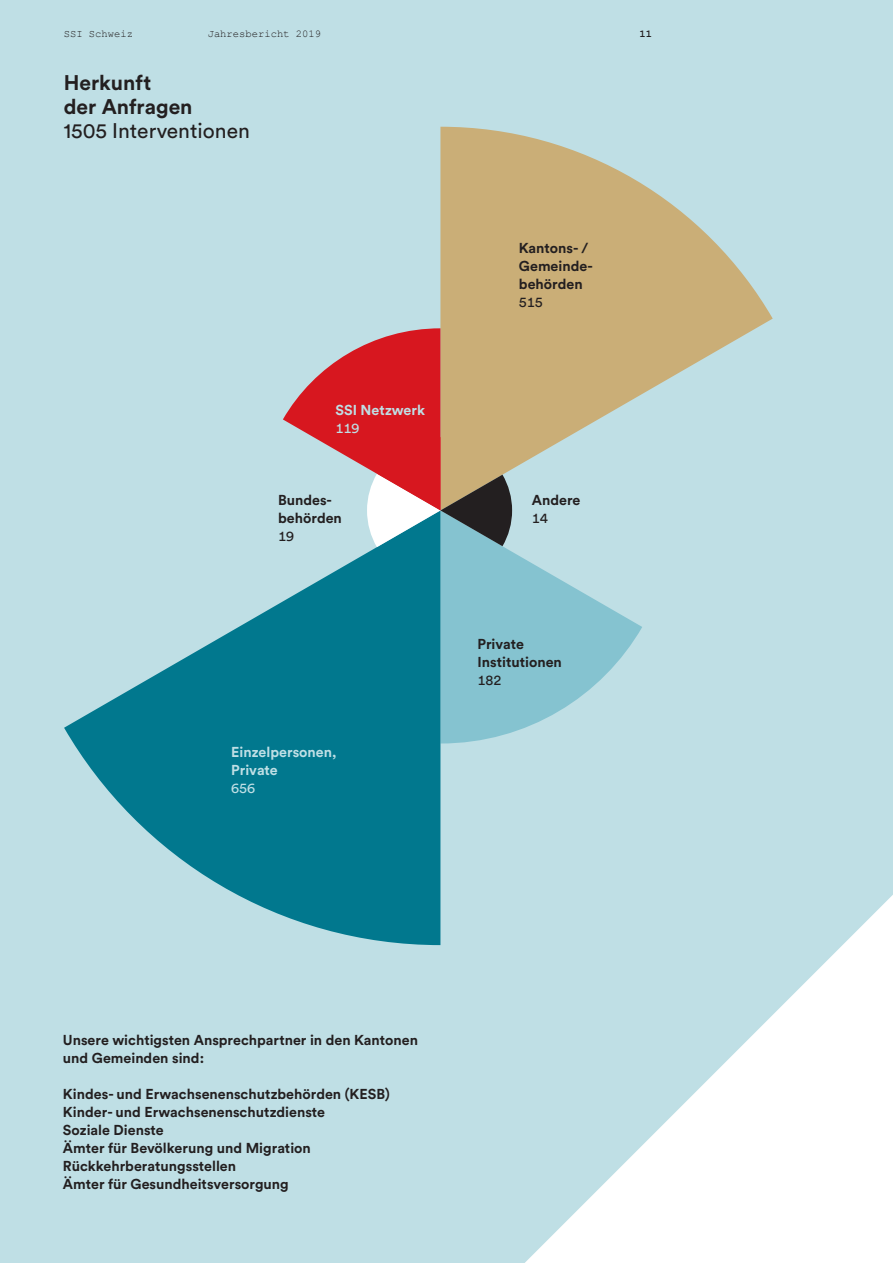
<style>
.page{position:relative;width:893px;height:1263px;background:#bfdfe5}
.page>*{position:absolute;margin:0;border:0;box-sizing:border-box;transform-origin:0 0}
.t1{font:700 21px/24px "Circular Pro";color:#231f20}
.t2{font:21px "Circular Pro";color:#231f20}
.t3{font:700 14.25px/18px "Circular Pro";color:#231f20}
.t4{font:700 14.25px/18px "Circular Pro";color:#bfdfe5}
.t5{font:14.25px "Circular Pro";color:#231f20}
.t6{font:14.25px "Circular Pro";color:#bfdfe5}
.t7{font:10.5px "Courier New";color:#231f20}
.t8{font:700 10.5px "Courier New";color:#231f20}
</style>
<div class="page">
<svg style="left:440px;top:127px;width:333px;height:383px;fill:#caae77"></svg>
<svg style="left:440px;top:510px;width:202px;height:233px;fill:#85c3d0"></svg>
<svg style="left:64px;top:547px;width:376px;height:398px;fill:#01788e"></svg>
<svg style="left:283px;top:328px;width:229px;height:219px"></svg>
<svg style="left:525px;top:895px;width:368px;height:368px"></svg>
<p class="t7" style="left:64px;top:27px;width:71px">SSI Schweiz</p>
<p class="t7" style="left:208px;top:27px;width:115px">Jahresbericht 2019</p>
<p class="t8" style="left:639px;top:28px;width:14px">11</p>
<h1 class="t1" style="left:64px;top:70px;width:130px">Herkunft<br>der Anfragen</h1>
<h1 class="t2" style="left:64px;top:117px;width:188px">1505 Interventionen</h1>
<p class="t4" style="left:336px;top:400px;width:91px">SSI Netzwerk</p>
<p class="t6" style="left:336px;top:418px;width:25px">119</p>
<p class="t3" style="left:278px;top:490px;width:65px">Bundes&shy;behörden</p>
<p class="t5" style="left:278px;top:526px;width:17px">19</p>
<p class="t4" style="left:231px;top:742px;width:107px">Einzelpersonen,<br>Private</p>
<p class="t6" style="left:231px;top:778px;width:25px">656</p>
<p class="t3" style="left:519px;top:238px;width:75px">Kantons- /<br>Gemeinde&shy;behörden</p>
<p class="t5" style="left:519px;top:292px;width:25px">515</p>
<p class="t3" style="left:532px;top:490px;width:50px">Andere</p>
<p class="t5" style="left:532px;top:508px;width:17px">14</p>
<p class="t3" style="left:478px;top:634px;width:86px">Private<br>Institutionen</p>
<p class="t5" style="left:478px;top:670px;width:25px">182</p>
<p class="t3" style="left:63px;top:1030px;width:357px">Unsere wichtigsten Ansprechpartner in den Kantonen und Gemeinden sind:</p>
<p class="t3" style="left:63px;top:1084px;width:328px">Kindes- und Erwachsenenschutzbehörden (KESB)<br>Kinder- und Erwachsenenschutzdienste<br>Soziale Dienste<br>Ämter für Bevölkerung und Migration Rückkehrberatungsstellen<br>Ämter für Gesundheitsversorgung</p>
</div>
